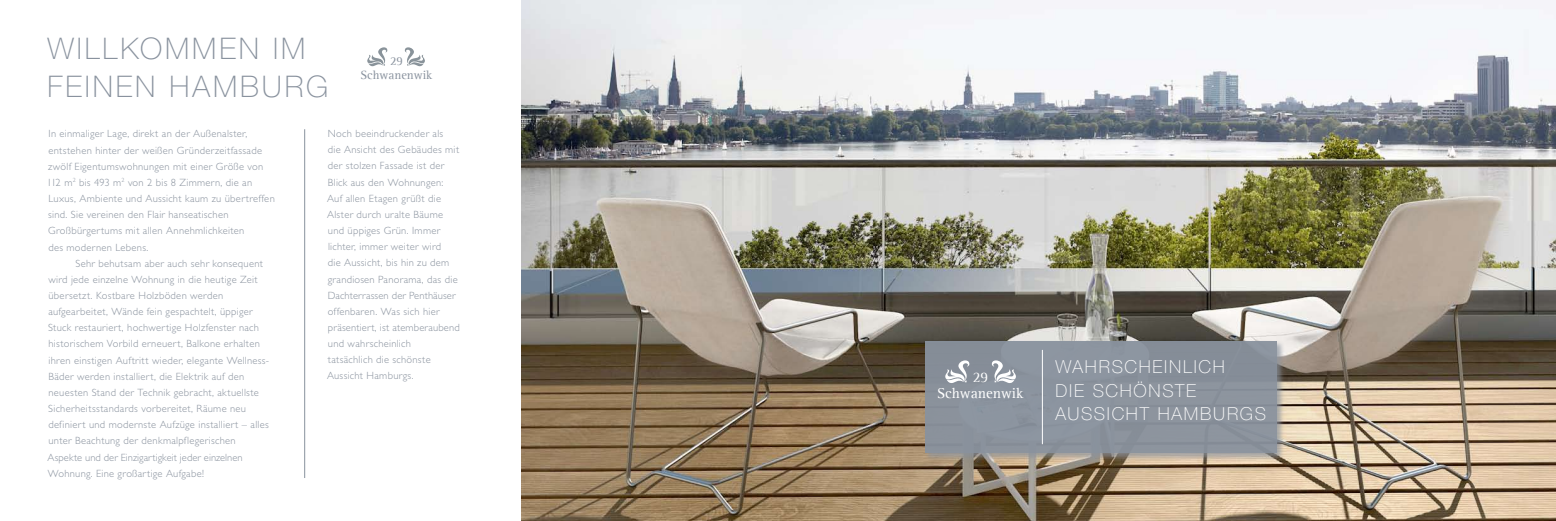
<style>
.page{position:relative;width:1556px;height:521px;background:#fff}
.page>*{position:absolute;margin:0;border:0;box-sizing:border-box;transform-origin:0 0}
.t1{font:100 29.84px "Helvetica Neue";letter-spacing:.095em;color:#89929e}
.t2{font:100 17.85px/23.9px "Helvetica Neue";letter-spacing:.095em;color:#fff}
.t3{font:14.88px "Agfa Rotis Serif";color:#fff}
.t4{font:12.42px "Agfa Rotis Serif";color:#89929e}
.t5{font:300 10.5px/16.2px "Gill Sans Std";letter-spacing:.025em;color:#89929e}
</style>
<div class="page">
<img style="left:521px;top:0;width:1034px;height:521px">
<div style="left:923px;top:340px;width:361px;height:121px;background:#89929e;opacity:.75"></div>
<div style="left:924px;top:342px;width:352px;height:111px;background:#89929e"></div>
<hr style="left:1041px;top:350px;width:1px;height:94px;background:#fff">
<svg style="left:945px;top:360px;width:24px;height:23px"></svg>
<svg style="left:992px;top:360px;width:24px;height:23px"></svg>
<hr style="left:304px;top:129px;width:1px;height:349px;background:#89929e">
<svg style="left:367px;top:47px;width:20px;height:20px"></svg>
<svg style="left:404px;top:47px;width:21px;height:20px"></svg>
<h1 class="t1" style="left:47px;top:32px;width:259px">WILLKOMMEN IM</h1>
<h1 class="t1" style="left:47px;top:70px;width:282px">FEINEN HAMBURG</h1>
<p class="t4" style="left:390px;top:54px;width:14px">29</p>
<p class="t4" style="left:360px;top:67px;width:73px">Schwanenwik</p>
<p class="t5" style="left:47px;top:126px;width:229px">In einmaliger Lage, direkt an der Außenalster, entstehen hinter der weißen Gründerzeitfassade zwölf Eigentumswohnungen mit einer Größe von 112 m<sup>2</sup> bis 493 m<sup>2</sup> von 2 bis 8 Zimmern, die an Luxus, Ambiente und Aussicht kaum zu übertreffen sind. Sie vereinen den Flair hanseatischen Großbürgertums mit allen Annehmlichkeiten<br>des modernen Lebens.</p>
<p class="t5" style="left:48px;top:255px;width:223px;text-indent:28px">Sehr behutsam aber auch sehr konsequent wird jede einzelne Wohnung in die heutige Zeit übersetzt. Kostbare Holzböden werden aufgearbeitet, Wände fein gespachtelt, üppiger Stuck restauriert, hochwertige Holzfenster nach historischem Vorbild erneuert, Balkone erhalten ihren einstigen Auftritt wieder, elegante Wellness-Bäder werden installiert, die Elektrik auf den neuesten Stand der Technik gebracht, aktuellste Sicherheitsstandards vorbereitet, Räume neu definiert und modernste Aufzüge installiert – alles unter Beachtung der denkmalpflegerischen Aspekte und der Einzigartigkeit jeder einzelnen Wohnung. Eine großartige Aufgabe!</p>
<p class="t5" style="left:327px;top:126px;width:134px">Noch beeindruckender als<br>die Ansicht des Gebäudes mit der stolzen Fassade ist der<br>Blick aus den Wohnungen:<br>Auf allen Etagen grüßt die<br>Alster durch uralte Bäume und üppiges Grün. Immer lichter, immer weiter wird<br>die Aussicht, bis hin zu dem grandiosen Panorama, das die<br>Dachterrassen der Penthäuser offenbaren. Was sich hier präsentiert, ist atemberaubend und wahrscheinlich<br>tatsächlich die schönste<br>Aussicht Hamburgs.</p>
<h3 class="t3" style="left:972px;top:368px;width:17px">29</h3>
<h3 class="t3" style="left:937px;top:384px;width:88px">Schwanenwik</h3>
<h2 class="t2" style="left:1055px;top:354px;width:212px">WAHRSCHEINLICH<br>DIE SCHÖNSTE<br>AUSSICHT HAMBURGS</h2>
</div>
